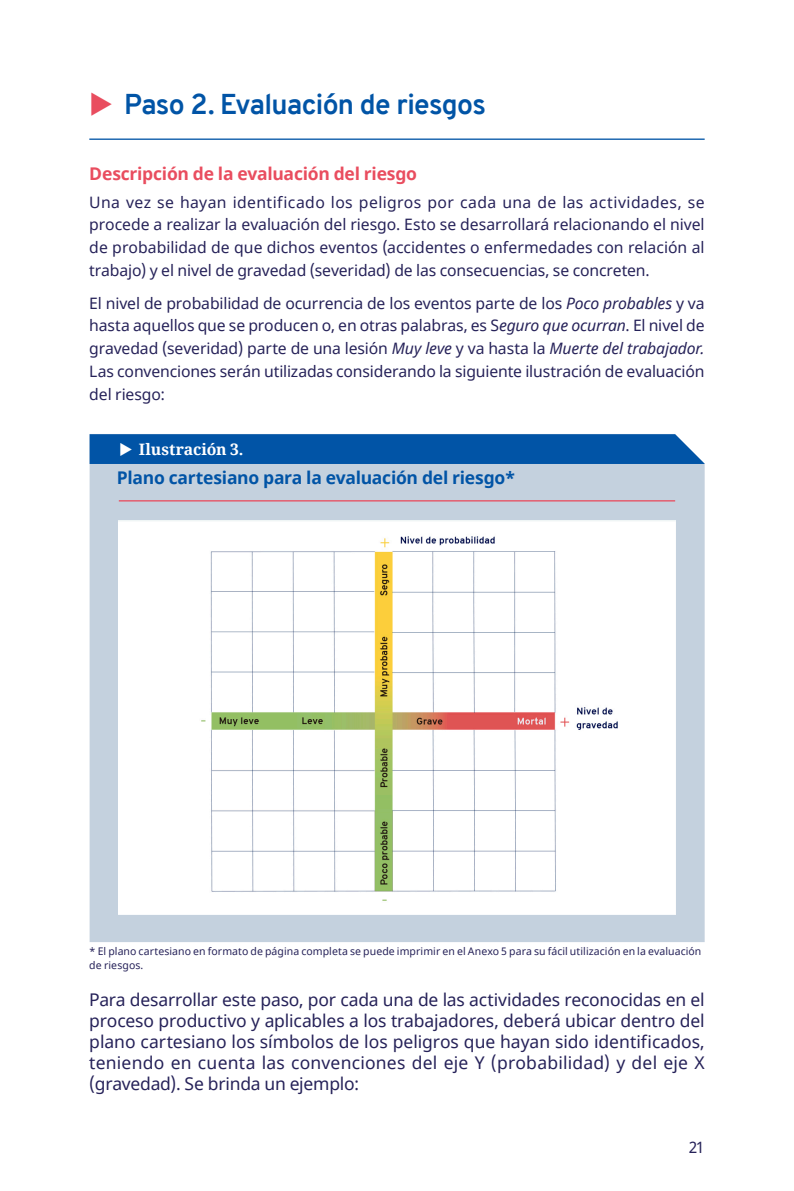
<style>
.page{position:relative;width:794px;height:1191px;background:#fff}
.page>*{position:absolute;margin:0;border:0;box-sizing:border-box;transform-origin:0 0}
.t1{font:700 28px "Overpass";letter-spacing:-.025em;color:#0154a6}
.t2{font:17.5px/21px "Noto Sans";color:#262259;text-align:justify}
.Book_160x240_-_Sub_h{font:700 17.5px "Noto Sans";letter-spacing:-.015em;color:#0154a6}
.Título_3{font:700 17.5px "Noto Sans";letter-spacing:-.015em;color:#e94d5f}
.t3{font:15.75px/22.8px "Noto Sans";letter-spacing:-.01em;color:#262259;text-align:justify}
.t4{font:700 15.75px "Noto Serif";letter-spacing:-.005em;color:#fff}
.t5{font:10.5px/14px "Noto Sans";letter-spacing:.005em;color:#262259}
.s1{font-style:italic}
</style>
<div class="page">
<hr style="left:89px;top:138px;width:615px;height:2px;background:#0154a6">
<div style="left:90px;top:464px;width:614px;height:478px;background:#c4d1de"></div>
<hr style="left:119px;top:500px;width:556px;height:1px;background:#e94d5f">
<img style="left:119px;top:520px;width:556px;height:394px">
<div style="left:90px;top:434px;width:614px;height:30px;background:#0154a6"></div>
<p class="t1" style="left:124px;top:84px;width:363px">Paso 2. Evaluación de riesgos</p>
<p class="Título_3" style="left:89px;top:161px;width:329px">Descripción de la evaluación del riesgo</p>
<p class="t3" style="left:89px;top:191px;width:617px">Una vez se hayan identificado los peligros por cada una de las actividades, se procede a realizar la evaluación del riesgo. Esto se desarrollará relacionando el nivel de probabilidad de que dichos eventos (accidentes o enfermedades con relación al trabajo) y el nivel de gravedad (severidad) de las consecuencias, se concreten.</p>
<p class="t3" style="left:89px;top:292px;width:617px">El nivel de probabilidad de ocurrencia de los eventos parte de los <span class="s1">Poco probables</span> y va hasta aquellos que se producen o, en otras palabras, es S<span class="s1">eguro que ocurran</span>. El nivel de gravedad (severidad) parte de una lesión <span class="s1">Muy leve</span> y va hasta la <span class="s1">Muerte del trabajador.<br></span>Las convenciones serán utilizadas considerando la siguiente ilustración de evaluación del riesgo:</p>
<p class="t4" style="left:139px;top:438px;width:106px">Ilustración 3.</p>
<p class="Book_160x240_-_Sub_h" style="left:117px;top:465px;width:400px">Plano cartesiano para la evaluación del riesgo*</p>
<p class="t5" style="left:89px;top:944px;width:613px">* El plano cartesiano en formato de página completa se puede imprimir en el Anexo 5 para su fácil utilización en la evaluación de riesgos.</p>
<p class="t2" style="left:89px;top:990px;width:617px">Para desarrollar este paso, por cada una de las actividades reconocidas en el proceso productivo y aplicables a los trabajadores, deberá ubicar dentro del plano cartesiano los símbolos de los peligros que hayan sido identificados, teniendo en cuenta las convenciones del eje Y (probabilidad) y del eje X (gravedad). Se brinda un ejemplo:</p>
<p class="t3" style="left:689px;top:1136px;width:17px">21</p>
</div>
